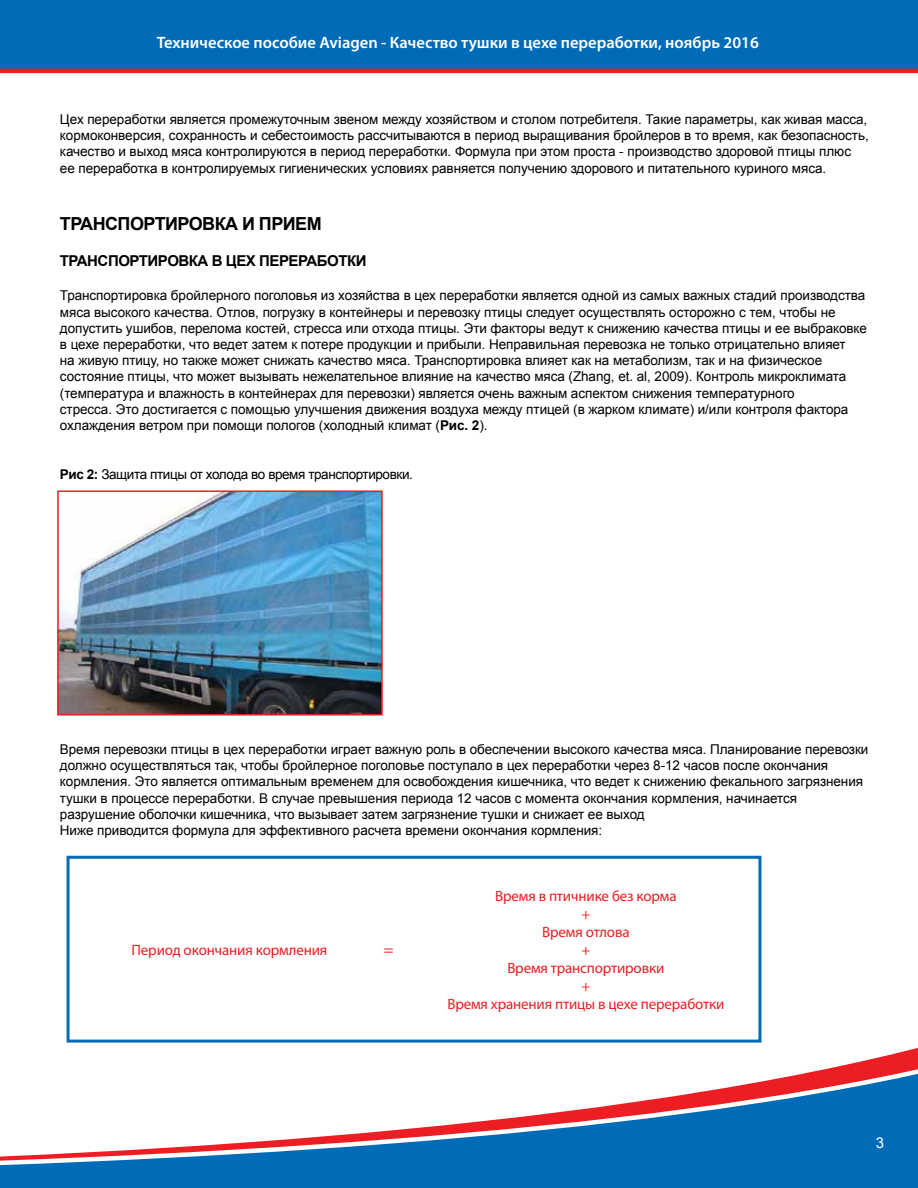
<style>
.page{position:relative;width:918px;height:1188px;background:#fff}
.page>*{position:absolute;margin:0;border:0;box-sizing:border-box;transform-origin:0 0}
.t1{font:700 18px "Arial";letter-spacing:-.03em;color:#000}
.t2{font:600 16.5px "Myriad Pro";color:#fff}
.t3{font:16.5px "Myriad Pro";color:#ed1d24}
.t4{font:15px/18px "Myriad Pro";letter-spacing:-.01em;color:#ed1d24;text-align:center}
.t5{font:700 15px "Arial";letter-spacing:-.03em;color:#000}
.t6{font:15px "Arial";color:#fff}
.t7{font:13.5px/16.2px "Arial";letter-spacing:-.005em;color:#000}
.t8{font:13.5px "Arial";letter-spacing:-.03em;color:#000}
.s1{font-weight:700}
</style>
<div class="page">
<svg style="left:0;top:1061px;width:918px;height:127px"></svg>
<div style="left:0;top:0;width:918px;height:73px;background:#006bb6"></div>
<img style="left:60px;top:493px;width:320px;height:220px">
<div style="left:57px;top:490px;width:326px;height:226px;border:2px solid #ed1d24"></div>
<div style="left:67px;top:856px;width:694px;height:187px;border:3px solid #006bb6"></div>
<p class="t2" style="left:157px;top:32px;width:603px">Техническое пособие Aviagen - Качество тушки в цехе переработки, ноябрь 2016</p>
<p class="t7" style="left:60px;top:111px;width:810px">Цех переработки является промежуточным звеном между хозяйством и столом потребителя. Такие параметры, как живая масса, кормоконверсия, сохранность и себестоимость рассчитываются в период выращивания бройлеров в то время, как безопасность, качество и выход мяса контролируются в период переработки. Формула при этом проста - производство здоровой птицы плюс ее переработка в контролируемых гигиенических условиях равняется получению здорового и питательного куриного мяса.</p>
<h1 class="t1" style="left:60px;top:212px;width:263px">ТРАНСПОРТИРОВКА И ПРИЕМ</h1>
<p class="t5" style="left:60px;top:251px;width:249px">ТРАНСПОРТИРОВКА В ЦЕХ ПЕРЕРАБО</p>
<p class="t5" style="left:338px;top:251px;width:30px">ТКИ</p>
<p class="t7" style="left:60px;top:288px;width:809px">Транспортировка бройлерного поголовья из хозяйства в цех переработки является одной из самых важных стадий производства мяса высокого качества. Отлов, погрузку в контейнеры и перевозку птицы следует осуществлять осторожно с тем, чтобы не допустить ушибов, перелома костей, стресса или отхода птицы. Эти факторы ведут к снижению качества птицы и ее выбраковке в цехе переработки, что ведет затем к потере продукции и прибыли. Неправильная перевозка не только отрицательно влияет<br>на живую птицу, но также может снижать качество мяса. Транспортировка влияет как на метаболизм, так и на физическое состояние птицы, что может вызывать нежелательное влияние на качество мяса (Zhang, et. al, 2009). Контроль микроклимата (температура и влажность в контейнерах для перевозки) является очень важным аспектом снижения температурного<br>стресса. Это достигается с помощью улучшения движения воздуха между птицей (в жарком климате) и/или контроля фактора охлаждения ветром при помощи пологов (холодный климат (<span class="s1">Рис. 2</span>).</p>
<p class="t8" style="left:60px;top:465px;width:354px"><span class="s1">Рис 2:</span> Защита птицы от холода во время транспортировки.</p>
<p class="t7" style="left:60px;top:741px;width:810px">Время перевозки птицы в цех переработки играет важную роль в обеспечении высокого качества мяса. Планирование перевозки должно осуществляться так, чтобы бройлерное поголовье поступало в цех переработки через 8-12 часов после окончания кормления. Это является оптимальным временем для освобождения кишечника, что ведет к снижению фекального загрязнения тушки в процессе переработки. В случае превышения периода 12 часов с момента окончания кормления, начинается разрушение оболочки кишечника, что вызывает затем загрязнение тушки и снижает ее выход<br>Ниже приводится формула для эффективного расчета времени окончания кормления:</p>
<p class="t4" style="left:131px;top:941px;width:197px">Период окончания кормления</p>
<p class="t3" style="left:384px;top:940px;width:11px">=</p>
<p class="t4" style="left:447px;top:887px;width:278px">Время в птичнике без корма<br>+<br>Время отлова<br>+<br>Время транспортировки<br>+<br>Время хранения птицы в цехе переработки</p>
<p class="t6" style="left:876px;top:1133px;width:10px">3</p>
</div>
